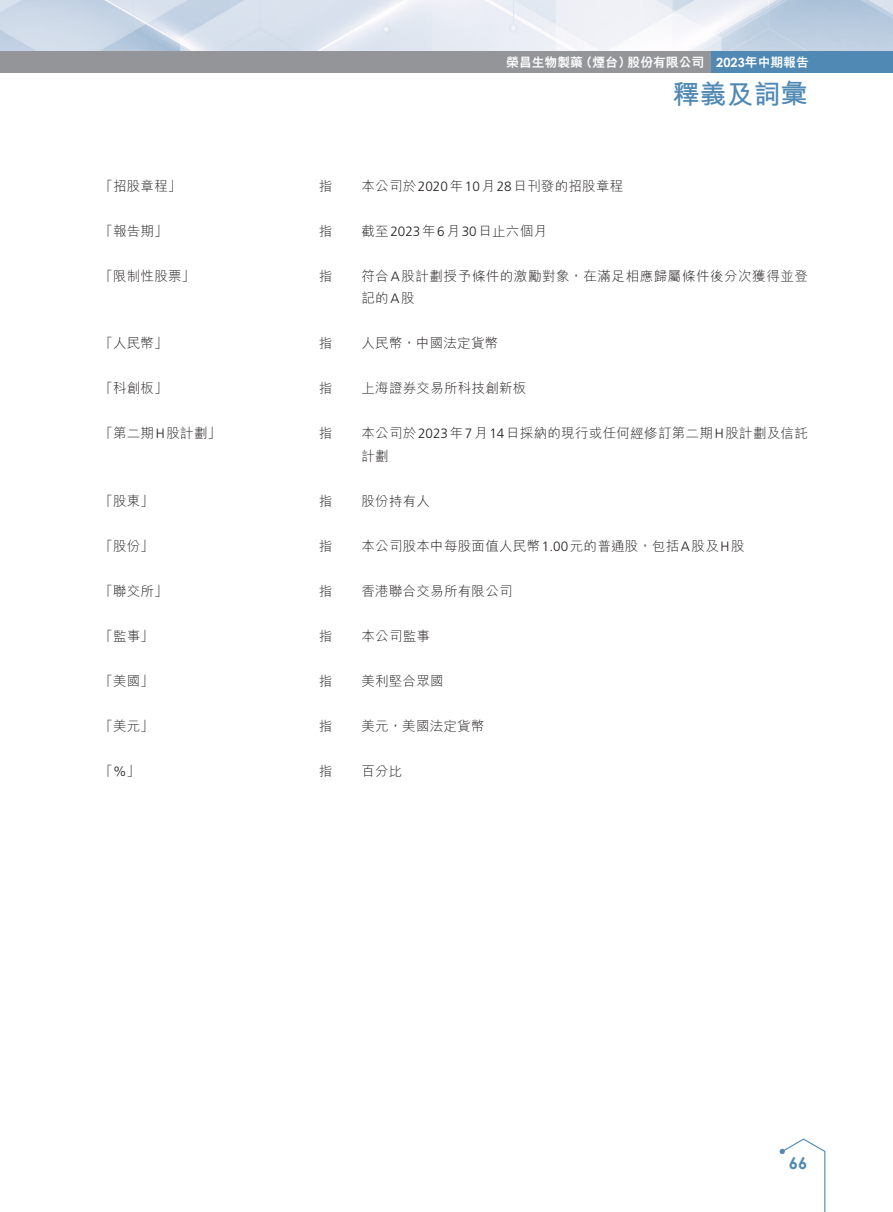
<style>
.page{position:relative;width:893px;height:1212px;background:#fff}
.page>*{position:absolute;margin:0;border:0;box-sizing:border-box;transform-origin:0 0}
.t1{font:700 27px "M Hei HK";color:#5089b4}
.t2{font:700 16.5px "Century Gothic";color:#5089b4}
.t3{font:300 13.5px "M Hei HK";letter-spacing:.02em;color:#231f20}
.t4{font:300 13.5px "M Hei HK";letter-spacing:.04em;color:#231f20}
.t5{font:800 12.75px "M Hei HK";color:#fff}
.s1{font-family:"Century Gothic";font-weight:700}
.s2{font-family:"Frutiger LT Std"}
</style>
<div class="page">
<svg style="left:780px;top:1138px;width:46px;height:74px"></svg>
<img style="left:0;top:0;width:893px;height:51px">
<div style="left:710px;top:51px;width:183px;height:21px;background:#5089b4"></div>
<div style="left:0;top:51px;width:710px;height:21px;background:#939598"></div>
<p class="t5" style="left:628px;top:56px;width:78px">股份有限公司</p>
<p class="t5" style="left:580px;top:56px;width:53px">（煙台）</p>
<p class="t5" style="left:506px;top:56px;width:78px">榮昌生物製藥</p>
<p class="t5" style="left:716px;top:56px;width:94px"><span class="s1">2023</span>年中期報告</p>
<h1 class="t1" style="left:673px;top:74px;width:137px">釋義及詞彙</h1>
<p class="t3" style="left:100px;top:179px;width:83px">「招股章程」</p>
<p class="t3" style="left:319px;top:179px;width:15px">指</p>
<p class="t3" style="left:361px;top:179px;width:263px">本公司於<span class="s2">2020</span>年<span class="s2">10</span>月<span class="s2">28</span>日刊發的招股章程</p>
<p class="t3" style="left:100px;top:224px;width:70px">「報告期」</p>
<p class="t3" style="left:319px;top:224px;width:15px">指</p>
<p class="t3" style="left:361px;top:224px;width:187px">截至<span class="s2">2023</span>年<span class="s2">6</span>月<span class="s2">30</span>日止六個月</p>
<p class="t3" style="left:100px;top:269px;width:97px">「限制性股票」</p>
<p class="t3" style="left:319px;top:269px;width:15px">指</p>
<p class="t4" style="left:361px;top:269px;width:448px">符合<span class="s2">A</span>股計劃授予條件的激勵對象，在滿足相應歸屬條件後分次獲得並登</p>
<p class="t3" style="left:100px;top:337px;width:70px">「人民幣」</p>
<p class="t3" style="left:319px;top:337px;width:15px">指</p>
<p class="t3" style="left:361px;top:292px;width:55px">記的<span class="s2">A</span>股</p>
<p class="t3" style="left:361px;top:337px;width:138px">人民幣，中國法定貨幣</p>
<p class="t3" style="left:100px;top:381px;width:70px">「科創板」</p>
<p class="t3" style="left:319px;top:381px;width:15px">指</p>
<p class="t3" style="left:361px;top:381px;width:166px">上海證券交易所科技創新板</p>
<p class="t3" style="left:100px;top:426px;width:123px">「第二期<span class="s2">H</span>股計劃」</p>
<p class="t3" style="left:319px;top:426px;width:15px">指</p>
<p class="t3" style="left:361px;top:426px;width:448px">本公司於<span class="s2">2023</span>年<span class="s2">7</span>月<span class="s2">14</span>日採納的現行或任何經修訂第二期<span class="s2">H</span>股計劃及信託</p>
<p class="t3" style="left:100px;top:494px;width:56px">「股東」</p>
<p class="t3" style="left:319px;top:494px;width:15px">指</p>
<p class="t3" style="left:361px;top:449px;width:29px">計劃</p>
<p class="t3" style="left:361px;top:494px;width:70px">股份持有人</p>
<p class="t3" style="left:100px;top:539px;width:56px">「股份」</p>
<p class="t3" style="left:319px;top:539px;width:15px">指</p>
<p class="t3" style="left:361px;top:539px;width:385px">本公司股本中每股面值人民幣<span class="s2">1.00</span>元的普通股，包括<span class="s2">A</span>股及<span class="s2">H</span>股</p>
<p class="t3" style="left:100px;top:584px;width:70px">「聯交所」</p>
<p class="t3" style="left:319px;top:584px;width:15px">指</p>
<p class="t3" style="left:361px;top:584px;width:153px">香港聯合交易所有限公司</p>
<p class="t3" style="left:100px;top:629px;width:56px">「監事」</p>
<p class="t3" style="left:319px;top:629px;width:15px">指</p>
<p class="t3" style="left:361px;top:629px;width:70px">本公司監事</p>
<p class="t3" style="left:100px;top:674px;width:56px">「美國」</p>
<p class="t3" style="left:319px;top:674px;width:15px">指</p>
<p class="t3" style="left:361px;top:674px;width:84px">美利堅合眾國</p>
<p class="t3" style="left:100px;top:719px;width:56px">「美元」</p>
<p class="t3" style="left:319px;top:719px;width:15px">指</p>
<p class="t3" style="left:361px;top:719px;width:125px">美元，美國法定貨幣</p>
<p class="t3" style="left:100px;top:764px;width:42px">「<span class="s2">%</span>」</p>
<p class="t3" style="left:319px;top:764px;width:15px">指</p>
<p class="t3" style="left:361px;top:764px;width:43px">百分比</p>
<p class="t2" style="left:789px;top:1150px;width:20px">66</p>
</div>
